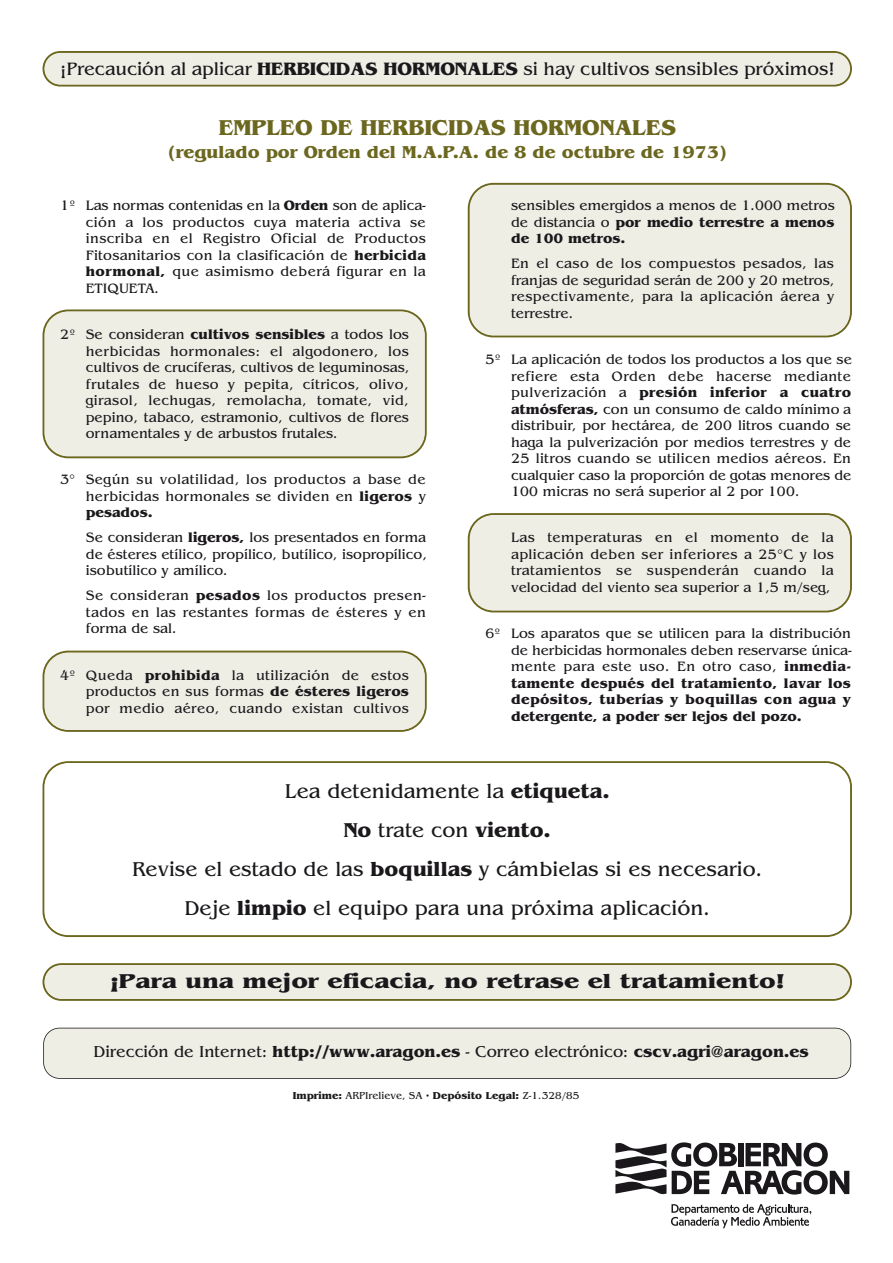
<style>
.page{position:relative;width:893px;height:1263px;background:#fff}
.page>*{position:absolute;margin:0;border:0;box-sizing:border-box;transform-origin:0 0}
.t1{font:700 22.5px "Benguiat";color:#6c671e}
.t2{font:21px/39px "Benguiat";color:#1b181c;text-align:center}
.t3{font:700 21px "Benguiat";color:#1b181c;scale:1.2 1}
.t4{font:18.75px "Benguiat";letter-spacing:-.005em;color:#1b181c}
.t5{font:700 18px "Benguiat";color:#6c671e}
.t6{font:16.5px "Benguiat";color:#1b181c}
.t7{font:14.25px/16.5px "Benguiat";color:#1b181c;text-align:justify}
.t8{font:10.5px "Benguiat";color:#1b181c}
.s1{font-weight:700}
</style>
<div class="page">
<svg style="left:615px;top:1142px;width:234px;height:52px"></svg>
<svg style="left:671px;top:1204px;width:140px;height:24px"></svg>
<div style="left:468px;top:184px;width:383px;height:153px;background:#efeee5"></div>
<div style="left:468px;top:183px;width:384px;height:154px;border:2px solid #6c671e;border-radius:25px"></div>
<div style="left:43px;top:52px;width:806px;height:32px;background:#efeee5"></div>
<div style="left:43px;top:51px;width:809px;height:36px;border:2px solid #6c671e;border-radius:17px"></div>
<div style="left:43px;top:312px;width:383px;height:145px;background:#efeee5"></div>
<div style="left:43px;top:309px;width:384px;height:149px;border:2px solid #6c671e;border-radius:25px"></div>
<div style="left:43px;top:1028px;width:808px;height:51px;background:#efeee5"></div>
<div style="left:43px;top:651px;width:383px;height:80px;background:#efeee5"></div>
<div style="left:43px;top:651px;width:384px;height:81px;border:2px solid #6c671e;border-radius:25px"></div>
<div style="left:468px;top:514px;width:383px;height:98px;background:#efeee5"></div>
<div style="left:468px;top:513px;width:384px;height:99px;border:2px solid #6c671e;border-radius:25px"></div>
<div style="left:43px;top:964px;width:806px;height:36px;background:#efeee5"></div>
<div style="left:43px;top:963px;width:809px;height:38px;border:2px solid #6c671e;border-radius:18px"></div>
<div style="left:43px;top:761px;width:809px;height:176px;border:2px solid #6c671e;border-radius:25px"></div>
<h3 class="t4" style="left:60px;top:59px;width:776px">¡Precaución al aplicar <span class="s1">HERBICIDAS HORMONALES</span> si hay cultivos sensibles próximos!</h3>
<h1 class="t1" style="left:219px;top:114px;width:459px">EMPLEO DE HERBICIDAS HORMONALES</h1>
<p class="t5" style="left:168px;top:141px;width:561px">(regulado por Orden del M.A.P.A. de 8 de octubre de 1973)</p>
<p class="t7" style="left:86px;top:197px;width:342px;text-indent:-26px">1º Las normas contenidas en la <span class="s1">Orden</span> son de aplica&shy;ción a los productos cuya materia activa se inscriba en el Registro Oficial de Productos Fitosanitarios con la clasificación de <span class="s1">herbicida hormonal,</span> que asimismo deberá figurar en la ETIQUETA.</p>
<p class="t7" style="left:86px;top:326px;width:325px;text-indent:-26px">2º Se consideran <span class="s1">cultivos sensibles</span> a todos los herbicidas hormonales: el algodonero, los cultivos de crucíferas, cultivos de leguminosas, frutales de hueso y pepita, cítricos, olivo, girasol, lechugas, remolacha, tomate, vid, pepino, tabaco, estramonio, cultivos de flores ornamentales y de arbustos frutales.</p>
<p class="t7" style="left:86px;top:471px;width:342px;text-indent:-26px">3° Según su volatilidad, los productos a base de herbicidas hormonales se dividen en <span class="s1">ligeros</span> y <span class="s1">pesados.</span></p>
<p class="t7" style="left:86px;top:529px;width:343px">Se consideran <span class="s1">ligeros,</span> los presentados en forma de ésteres etílico, propílico, butílico, isopropílico, isobutílico y amílico.</p>
<p class="t7" style="left:86px;top:587px;width:342px">Se consideran <span class="s1">pesados</span> los productos presen&shy;tados en las restantes formas de ésteres y en forma de sal.</p>
<p class="t7" style="left:86px;top:667px;width:325px;text-indent:-26px">4º Queda <span class="s1">prohibida</span> la utilización de estos productos en sus formas <span class="s1">de ésteres ligeros </span>por medio aéreo, cuando existan cultivos</p>
<p class="t7" style="left:511px;top:197px;width:325px">sensibles emergidos a menos de 1.000 metros de distancia o <span class="s1">por medio terrestre a menos de 100 metros.</span></p>
<p class="t7" style="left:511px;top:255px;width:325px">En el caso de los compuestos pesados, las franjas de seguridad serán de 200 y 20 metros, respectivamente, para la aplicación áerea y terrestre.</p>
<p class="t7" style="left:511px;top:351px;width:342px;text-indent:-25px">5º La aplicación de todos los productos a los que se refiere esta Orden debe hacerse mediante pulverización a <span class="s1">presión inferior a cuatro atmósferas,</span> con un consumo de caldo mínimo a distribuir, por hectárea, de 200 litros cuando se haga la pulverización por medios terrestres y de 25 litros cuando se utilicen medios aéreos. En cualquier caso la proporción de gotas menores de 100 micras no será superior al 2 por 100.</p>
<p class="t7" style="left:511px;top:529px;width:324px">Las temperaturas en el momento de la aplicación deben ser inferiores a 25°C y los tratamientos se suspenderán cuando la velocidad del viento sea superior a 1,5 m/seg,</p>
<p class="t7" style="left:511px;top:625px;width:342px;text-indent:-26px">6º Los aparatos que se utilicen para la distribución de herbicidas hormonales deben reservarse única&shy;mente para este uso. En otro caso, <span class="s1">inmedia&shy;tamente después del tratamiento, lavar los depósitos, tuberías y boquillas con agua y detergente, a poder ser lejos del pozo.</span></p>
<h2 class="t2" style="left:132px;top:771px;width:632px">Lea detenidamente la <span class="s1">etiqueta.<br>No</span> trate con <span class="s1">viento.<br></span>Revise el estado de las <span class="s1">boquillas</span> y cámbielas si es necesario.<br>Deje <span class="s1">limpio</span> el equipo para una próxima aplicación.</h2>
<h2 class="t3" style="left:109px;top:969px;width:565px">¡Para una mejor eficacia, no retrase el tratamiento!</h2>
<p class="t6" style="left:93px;top:1042px;width:717px">Dirección de Internet: <span class="s1">http://www.aragon.es</span> - Correo electrónico: <span class="s1">cscv.agri@aragon.es</span></p>
<p class="t8" style="left:293px;top:1089px;width:288px"><span class="s1">Imprime:</span> ARPIrelieve, SA • <span class="s1">Depósito Legal:</span> Z-1.328/85</p>
</div>
